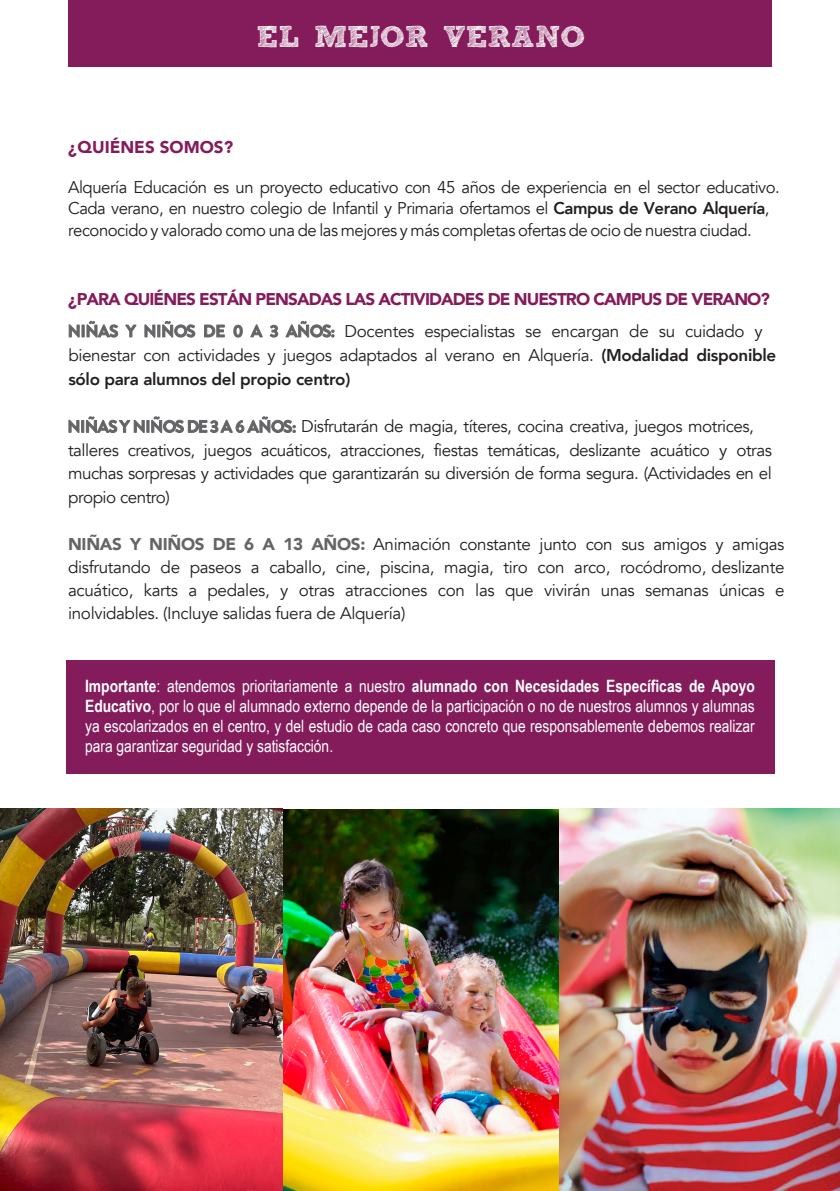
<style>
.page{position:relative;width:840px;height:1191px;background:#fff}
.page>*{position:absolute;margin:0;border:0;box-sizing:border-box;transform-origin:0 0}
.t1{font:700 30px "freeversion Sketch Block";color:#fff}
.t2{font:17px/23.4px "Avenir";letter-spacing:-.03em;color:#231f20}
.t3{font:17px/20px "Arial Narrow";color:#fff;text-align:justify}
.t4{font:900 17px/32.2px "Avenir";letter-spacing:-.055em;color:#841c5b}
.t5{font:900 17px "Avenir";color:#841c5b}
.s1{font-weight:800}
.s2{font-family:"Brandon Grotesque";font-weight:700;color:#656467}
.s3{font-weight:400;color:#231f20}
.s4{font-weight:900;color:#656467}
.s5{font-weight:700}
</style>
<div class="page">
<img style="left:0;top:809px;width:559px;height:382px">
<div style="left:66px;top:660px;width:708px;height:113px;background:#841c5b"></div>
<img style="left:559px;top:809px;width:280px;height:382px">
<div style="left:68px;top:0;width:703px;height:67px;background:#841c5b"></div>
<h1 class="t1" style="left:256px;top:25px;width:330px">EL MEJOR VERANO</h1>
<p class="t5" style="left:68px;top:132px;width:166px">¿QUIÉNES SOMOS?</p>
<p class="t2" style="left:68px;top:177px;width:713px;line-height:20.4px">Alquería Educación es un proyecto educativo con 45 años de experiencia en el sector educativo.<br>Cada verano, en nuestro colegio de Infantil y Primaria ofertamos el <span class="s1">Campus de Verano Alquería</span>,</p>
<p class="t2" style="left:68px;top:218px;width:685px">reconocido y valorado como una de las mejores y más completas ofertas de ocio de nuestra ciudad.</p>
<p class="t4" style="left:68px;top:282px;width:703px">¿PARA QUIÉNES ESTÁN PENSADAS LAS ACTIVIDADES DE NUESTRO CAMPUS DE VERANO?<br><span class="s2">NIÑAS Y NIÑOS DE 0 A 3 AÑOS:</span> <span class="s3">Docentes especialistas se encargan de su cuidado y</span></p>
<p class="t2" style="left:68px;top:343px;width:709px">bienestar con actividades y juegos adaptados al verano en Alquería. <span class="s1">(Modalidad disponible sólo para alumnos del propio centro)</span></p>
<p class="t2" style="left:67px;top:415px;width:705px"><span class="s2">NIÑAS Y NIÑOS DE 3 A 6 AÑOS:</span> Disfrutarán de magia, títeres, cocina creativa, juegos motrices, talleres creativos, juegos acuáticos, atracciones, fiestas temáticas, deslizante acuático y otras muchas sorpresas y actividades que garantizarán su diversión de forma segura. (Actividades en el propio centro)</p>
<p class="t2" style="left:68px;top:533px;width:717px;text-align:justify"><span class="s4">NIÑAS Y NIÑOS DE 6 A 13 AÑOS:</span> Animación constante junto con sus amigos y amigas disfrutando de paseos a caballo, cine, piscina, magia, tiro con arco, rocódromo, deslizante acuático, karts a pedales, y otras atracciones con las que vivirán unas semanas únicas e inolvidables. (Incluye salidas fuera de Alquería)</p>
<p class="t3" style="left:85px;top:675px;width:670px"><span class="s5">Importante</span>: atendemos prioritariamente a nuestro <span class="s5">alumnado con Necesidades Específicas de Apoyo Educativo</span>, por lo que el alumnado externo depende de la participación o no de nuestros alumnos y alumnas ya escolarizados en el centro, y del estudio de cada caso concreto que responsablemente debemos realizar para garantizar seguridad y satisfacción.</p>
</div>
